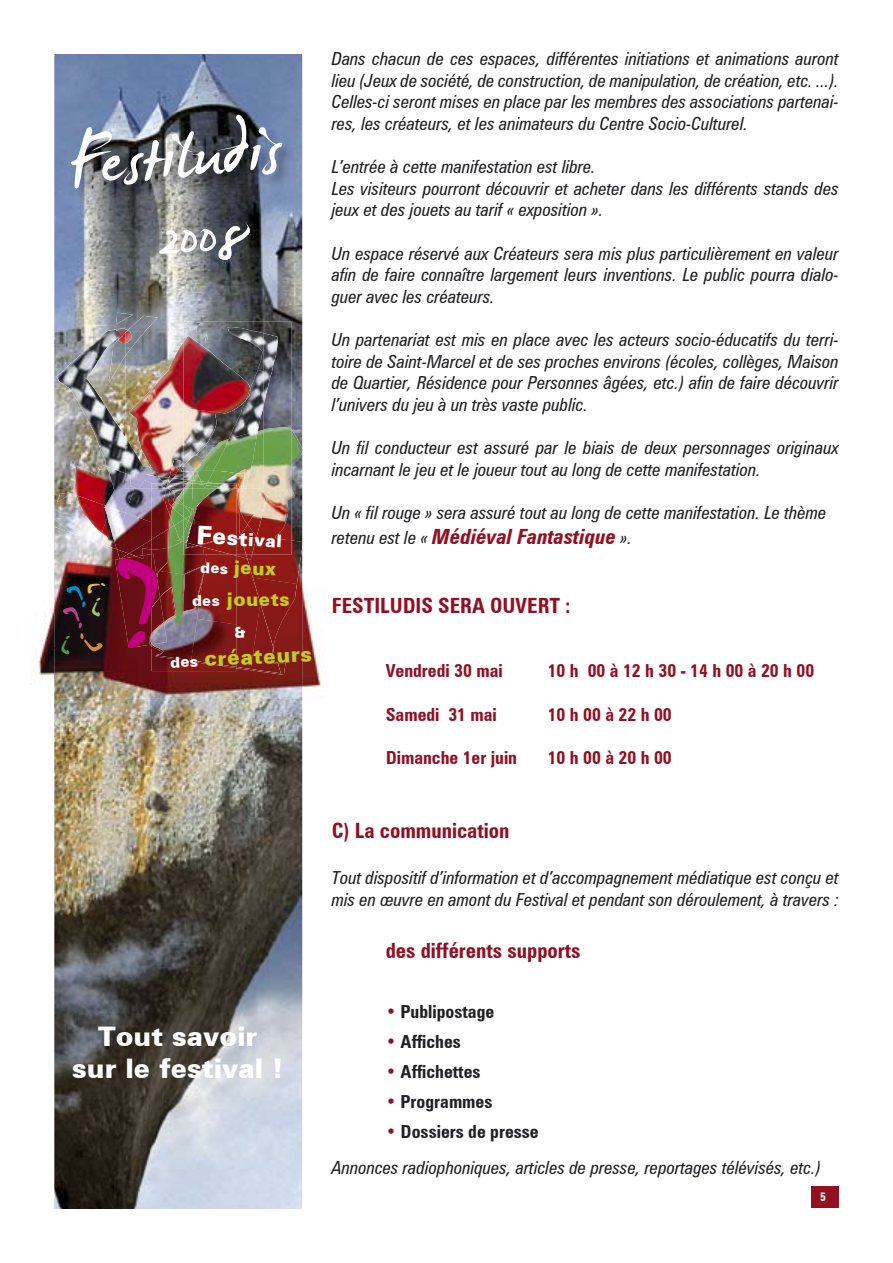
<style>
.page{position:relative;width:893px;height:1263px;background:#fff}
.page>*{position:absolute;margin:0;border:0;box-sizing:border-box;transform-origin:0 0}
.t1{font:112.65px "James Fajardo";color:#fff}
.t2{font:90px "James Fajardo";color:#fff}
.t3{font:900 27px/32.4px "Zurich BT";color:#fff;text-align:center}
.t4{font:700 condensed 21px "Zurich BT";color:#931023}
.t5{font:italic 700 condensed 21px "Zurich BT";color:#931023}
.t6{font:900 21px "Zurich BT";color:#c1cd21}
.t7{font:900 18.75px "Zurich BT";letter-spacing:.025em;color:#c1cd21}
.t8{font:italic condensed 18px/21.6px "Zurich BT";color:#212125}
.t9{font:700 condensed 18px "Zurich BT";color:#931023}
.t10{font:700 condensed 18px "Zurich BT";color:#212125}
.t11{font:900 17.55px "Zurich BT";color:#fff}
.t12{font:700 condensed 12px "Zurich BT";color:#fff}
.s1{font-size:25.65px}
.s2{font-size:22.95px}
.s3{font-size:21px}
.s4{font-size:20.25px}
.s5{font-size:18.15px}
.s6{font-size:15px;color:#fff}
.s7{font-weight:400;font-size:18px;color:#212125}
.s8{font-weight:400;font-style:italic;color:#931023}
.s9{color:#931023}
.s10{font-weight:700;font-style:normal}
</style>
<div class="page">
<div style="left:811px;top:1186px;width:28px;height:21px;background:#931023"></div>
<img style="left:54px;top:54px;width:248px;height:1155px">
<img style="left:183px;top:321px;width:108px;height:109px">
<img style="left:57px;top:344px;width:68px;height:101px">
<img style="left:86px;top:328px;width:42px;height:61px">
<img style="left:30px;top:604px;width:24px;height:81px">
<img style="left:302px;top:445px;width:19px;height:254px">
<img style="left:54px;top:445px;width:61px;height:203px">
<img style="left:253px;top:584px;width:49px;height:115px">
<img style="left:54px;top:648px;width:199px;height:51px">
<svg style="left:70px;top:459px;width:4px;height:6px"></svg>
<img style="left:54px;top:490px;width:44px;height:53px">
<img style="left:98px;top:508px;width:3px;height:48px">
<img style="left:61px;top:465px;width:38px;height:43px">
<img style="left:236px;top:496px;width:1px;height:29px">
<img style="left:302px;top:448px;width:1px;height:99px">
<img style="left:291px;top:445px;width:11px;height:80px">
<img style="left:207px;top:525px;width:95px;height:59px">
<img style="left:239px;top:577px;width:58px;height:98px">
<img style="left:150px;top:610px;width:95px;height:58px">
<img style="left:263px;top:445px;width:28px;height:69px">
<img style="left:268px;top:514px;width:23px;height:41px">
<svg style="left:246px;top:555px;width:6px;height:4px"></svg>
<img style="left:237px;top:489px;width:31px;height:66px">
<img style="left:101px;top:512px;width:14px;height:47px">
<img style="left:99px;top:445px;width:26px;height:67px">
<img style="left:104px;top:513px;width:9px;height:35px">
<img style="left:113px;top:513px;width:39px;height:41px">
<img style="left:104px;top:466px;width:21px;height:47px">
<img style="left:125px;top:489px;width:27px;height:35px">
<img style="left:125px;top:332px;width:80px;height:105px">
<img style="left:247px;top:374px;width:16px;height:56px">
<img style="left:205px;top:332px;width:58px;height:42px">
<img style="left:247px;top:430px;width:16px;height:15px">
<img style="left:247px;top:431px;width:11px;height:14px">
<svg style="left:125px;top:437px;width:4px;height:8px"></svg>
<img style="left:164px;top:480px;width:19px;height:4px">
<img style="left:255px;top:445px;width:8px;height:44px">
<img style="left:206px;top:445px;width:49px;height:44px">
<img style="left:125px;top:445px;width:39px;height:39px">
<img style="left:125px;top:473px;width:29px;height:16px">
<img style="left:109px;top:339px;width:16px;height:45px">
<img style="left:125px;top:338px;width:20px;height:18px">
<svg style="left:118px;top:332px;width:14px;height:11px"></svg>
<img style="left:129px;top:342px;width:54px;height:103px">
<img style="left:183px;top:338px;width:67px;height:78px">
<img style="left:183px;top:407px;width:64px;height:38px">
<svg style="left:246px;top:389px;width:4px;height:12px"></svg>
<img style="left:140px;top:445px;width:66px;height:35px">
<img style="left:169px;top:459px;width:14px;height:19px">
<img style="left:188px;top:455px;width:56px;height:31px">
<img style="left:189px;top:471px;width:4px;height:11px">
<img style="left:193px;top:471px;width:52px;height:16px">
<svg style="left:146px;top:472px;width:12px;height:4px"></svg>
<svg style="left:99px;top:465px;width:4px;height:5px"></svg>
<img style="left:169px;top:489px;width:14px;height:89px">
<img style="left:152px;top:489px;width:23px;height:50px">
<img style="left:163px;top:489px;width:3px;height:25px">
<img style="left:168px;top:517px;width:6px;height:12px">
<img style="left:177px;top:484px;width:6px;height:5px">
<svg style="left:183px;top:479px;width:6px;height:11px"></svg>
<img style="left:152px;top:484px;width:14px;height:5px">
<svg style="left:166px;top:478px;width:11px;height:39px"></svg>
<img style="left:184px;top:567px;width:20px;height:44px">
<img style="left:185px;top:566px;width:20px;height:42px">
<img style="left:169px;top:615px;width:6px;height:7px">
<img style="left:169px;top:587px;width:7px;height:28px">
<img style="left:152px;top:668px;width:84px;height:3px">
<img style="left:152px;top:644px;width:84px;height:24px">
<img style="left:186px;top:517px;width:11px;height:31px">
<img style="left:187px;top:489px;width:49px;height:56px">
<img style="left:197px;top:489px;width:20px;height:17px">
<img style="left:195px;top:484px;width:23px;height:5px">
<svg style="left:218px;top:484px;width:20px;height:12px"></svg>
<img style="left:68px;top:113px;width:230px;height:90px">
<svg style="left:115px;top:529px;width:54px;height:119px;background:#721e25"></svg>
<svg style="left:158px;top:228px;width:59px;height:26px;background:#969695"></svg>
<svg style="left:61px;top:578px;width:44px;height:76px;background:#150d0f"></svg>
<svg style="left:235px;top:626px;width:11px;height:12px"></svg>
<h1 class="t1" style="left:67px;top:106px;width:212px;rotate:-4deg">Festiludis</h1>
<h2 class="t2" style="left:217px;top:194px;width:37px">8</h2>
<p class="t11" style="left:197px;top:526px;width:87px;rotate:3deg"><span class="s1">F</span><span class="s2">e</span><span class="s3">s</span><span class="s4">t</span><span class="s5">i</span>val</p>
<p class="t7" style="left:201px;top:555px;width:77px;rotate:2deg"><span class="s6">des</span> jeux</p>
<p class="t7" style="left:192px;top:587px;width:99px"><span class="s6">des</span> jouets</p>
<p class="t6" style="left:170px;top:648px;width:143px;rotate:-3deg"><span class="s6">des</span> créateurs</p>
<p class="t8" style="left:332px;top:48px;width:509px;text-align:justify">Dans chacun de ces espaces, différentes initiations et animations auront lieu (Jeux de société, de construction, de manipulation, de création, etc. ...).<br>Celles-ci seront mises en place par les membres des associations partenai&shy;res, les créateurs, et les animateurs du Centre Socio-Culturel.</p>
<p class="t8" style="left:332px;top:156px;width:509px">L’entrée à cette manifestation est libre.<br>Les visiteurs pourront découvrir et acheter dans les différents stands des jeux et des jouets au tarif « exposition ».</p>
<p class="t8" style="left:332px;top:242px;width:509px;text-align:justify">Un espace réservé aux Créateurs sera mis plus particulièrement en valeur afin de faire connaître largement leurs inventions. Le public pourra dialo&shy;guer avec les créateurs.</p>
<p class="t8" style="left:332px;top:329px;width:509px;text-align:justify">Un partenariat est mis en place avec les acteurs socio-éducatifs du terri&shy;toire de Saint-Marcel et de ses proches environs (écoles, collèges, Maison de Quartier, Résidence pour Personnes âgées, etc.) afin de faire découvrir l’univers du jeu à un très vaste public.</p>
<p class="t8" style="left:332px;top:437px;width:509px">Un fil conducteur est assuré par le biais de deux personnages originaux incarnant le jeu et le joueur tout au long de cette manifestation.</p>
<p class="t8" style="left:332px;top:502px;width:496px">Un « fil rouge » sera assuré tout au long de cette manifestation. Le thème</p>
<p class="t5" style="left:332px;top:524px;width:302px"><span class="s7">retenu est le «</span> Médiéval Fantastique <span class="s7">».</span></p>
<p class="t4" style="left:332px;top:592px;width:241px">FESTILUDIS SERA OUVERT :</p>
<p class="t9" style="left:386px;top:660px;width:118px">Vendredi 30 mai</p>
<p class="t9" style="left:548px;top:660px;width:268px">10 h 00 à 12 h 30 - 14 h 00 à 20 h 00</p>
<p class="t9" style="left:386px;top:703px;width:113px">Samedi 31 mai</p>
<p class="t9" style="left:548px;top:703px;width:126px">10 h 00 à 22 h 00</p>
<p class="t9" style="left:386px;top:746px;width:133px">Dimanche 1er juin</p>
<p class="t9" style="left:548px;top:746px;width:126px">10 h 00 à 20 h 00</p>
<h3 class="t3" style="left:72px;top:1019px;width:213px">Tout savoir<br>sur le festival !</h3>
<p class="t4" style="left:332px;top:817px;width:179px">C) La communication</p>
<p class="t8" style="left:332px;top:867px;width:509px">Tout dispositif d’information et d’accompagnement médiatique est conçu et mis en œuvre en amont du Festival et pendant son déroulement, à travers :</p>
<p class="t4" style="left:386px;top:937px;width:197px">des différents supports</p>
<p class="t10" style="left:386px;top:1000px;width:110px"><span class="s8">•</span> Publipostage</p>
<p class="t10" style="left:386px;top:1030px;width:77px"><span class="s8">•</span> Affiches</p>
<p class="t10" style="left:386px;top:1060px;width:96px"><span class="s8">•</span> Affichettes</p>
<p class="t10" style="left:386px;top:1090px;width:108px"><span class="s8">•</span> Programmes</p>
<p class="t8" style="left:332px;top:1113px;width:491px;line-height:36px;text-indent:54px"><span class="s9">•</span> <span class="s10">Dossiers de presse<br></span>Annonces radiophoniques, articles de presse, reportages télévisés, etc.)</p>
<p class="t12" style="left:820px;top:1189px;width:7px">5</p>
</div>
